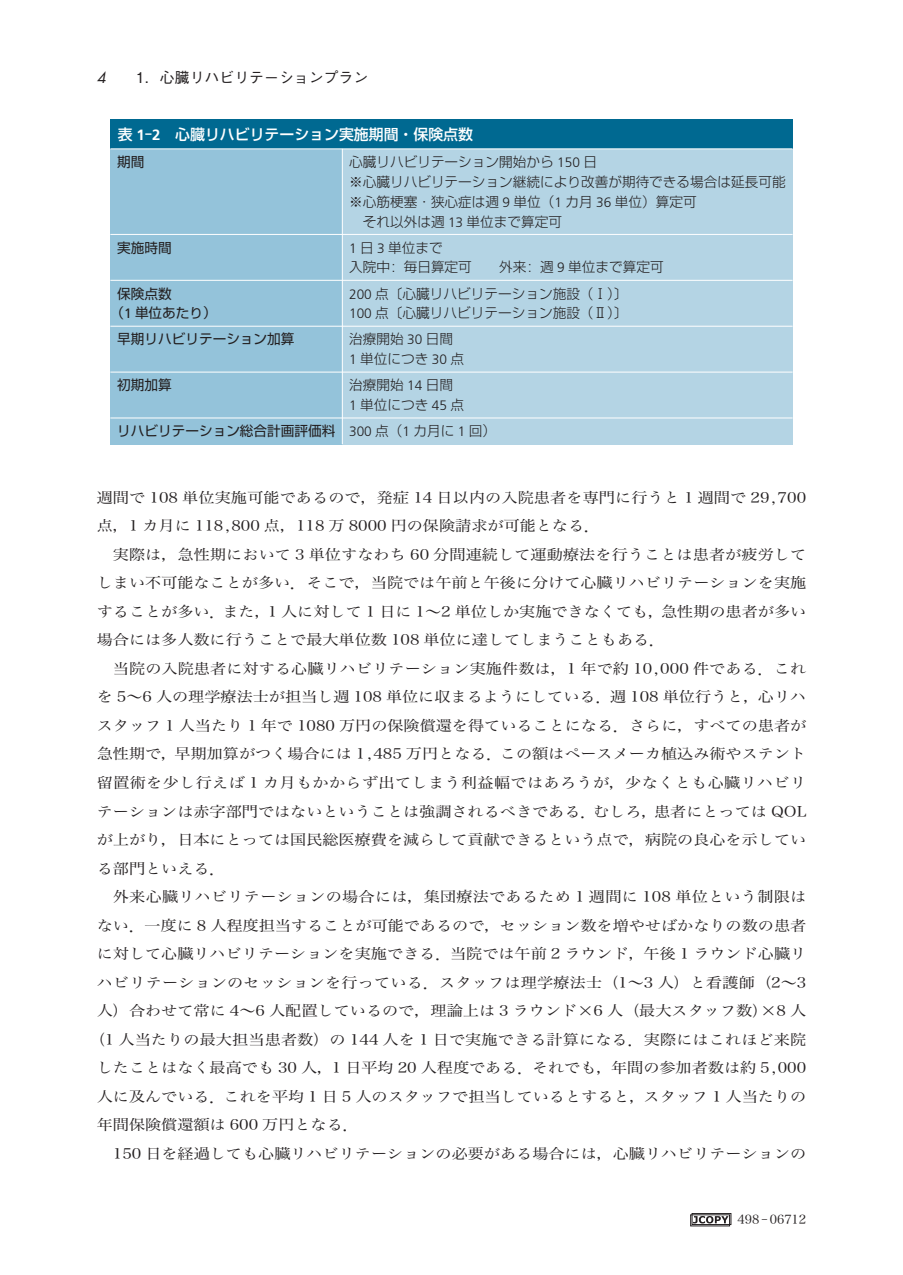
<style>
.page{position:relative;width:903px;height:1275px;background:#fff}
.page>*{position:absolute;margin:0;border:0;box-sizing:border-box;transform-origin:0 0}
.t1{font:500 14.88px "Shin Go Pr 5";color:#fff}
.t2{font:500 14.88px "Gothic BBB Pr 6";color:#231f20}
.t3{font:italic 14.88px "Futura Std";color:#231f20}
.t4{font:14.53px/28.5px "Hira Min Pro W3";color:#231f20;text-align:justify;scale:1.11 1}
.t5{font:300 13.65px/19.8px "Shin Go Pr 5";color:#231f20}
.t6{font:13.65px/19.8px "Shin Go Pr 5";color:#231f20}
.t7{font:12.42px "Hira Min Pro W3";color:#231f20}
.s1{font-family:"Frutiger LT Std";font-weight:700}
.s2{font-family:"Frutiger LT Std"}
.s3{font-family:"Frutiger LT Std";font-weight:300}
.s4{font-weight:300}
.s5{font-family:"Futo Min A101 Pr 5";font-weight:700}
</style>
<div class="page">
<svg style="left:691px;top:1213px;width:41px;height:13px"></svg>
<svg style="left:694px;top:1216px;width:34px;height:7px"></svg>
<div style="left:692px;top:1213px;width:39px;height:12px;border:1px solid #231f20"></div>
<div style="left:342px;top:234px;width:450px;height:46px;background:#b4d4e4"></div>
<div style="left:110px;top:234px;width:232px;height:46px;background:#94c3da"></div>
<div style="left:342px;top:326px;width:450px;height:46px;background:#b4d4e4"></div>
<div style="left:110px;top:326px;width:232px;height:46px;background:#94c3da"></div>
<div style="left:110px;top:149px;width:232px;height:85px;background:#94c3da"></div>
<div style="left:110px;top:119px;width:682px;height:30px;background:#006991"></div>
<div style="left:110px;top:372px;width:232px;height:46px;background:#94c3da"></div>
<div style="left:342px;top:372px;width:450px;height:46px;background:#b4d4e4"></div>
<div style="left:110px;top:280px;width:232px;height:46px;background:#94c3da"></div>
<div style="left:342px;top:280px;width:450px;height:46px;background:#b4d4e4"></div>
<div style="left:342px;top:418px;width:450px;height:26px;background:#b4d4e4"></div>
<div style="left:110px;top:418px;width:232px;height:26px;background:#94c3da"></div>
<div style="left:342px;top:149px;width:450px;height:85px;background:#b4d4e4"></div>
<hr style="left:342px;top:149px;width:1px;height:295px;background:#fff">
<hr style="left:110px;top:149px;width:682px;height:1px;background:#fff">
<hr style="left:110px;top:234px;width:682px;height:1px;background:#fff">
<hr style="left:110px;top:280px;width:682px;height:1px;background:#fff">
<hr style="left:110px;top:326px;width:682px;height:1px;background:#fff">
<hr style="left:110px;top:372px;width:682px;height:1px;background:#fff">
<hr style="left:110px;top:418px;width:682px;height:1px;background:#fff">
<p class="t3" style="left:97px;top:69px;width:11px">4</p>
<p class="t2" style="left:136px;top:70px;width:234px">1．心臓リハビリテーションプラン</p>
<p class="t1" style="left:118px;top:127px;width:357px">表 <span class="s1">1</span>-<span class="s1">2</span> 心臓リハビリテーション実施期間・保険点数</p>
<p class="t6" style="left:117px;top:152px;width:29px">期間</p>
<p class="t5" style="left:349px;top:152px;width:249px">心臓リハビリテーション開始から <span class="s2">150</span> 日</p>
<p class="t5" style="left:349px;top:172px;width:438px">※心臓リハビリテーション継続により改善が期待できる場合は延長可能</p>
<p class="t5" style="left:349px;top:192px;width:349px">※心筋梗塞・狭心症は週 <span class="s2">9</span> 単位（<span class="s2">1</span> カ月 <span class="s2">36</span> 単位）算定可</p>
<p class="t5" style="left:363px;top:211px;width:201px">それ以外は週 <span class="s2">13</span> 単位まで算定可</p>
<p class="t6" style="left:117px;top:237px;width:56px">実施時間</p>
<p class="t5" style="left:349px;top:237px;width:124px"><span class="s2">1</span> 日 <span class="s2">3</span> 単位まで<br>入院中: 毎日算定可</p>
<p class="t5" style="left:499px;top:257px;width:166px">外来: 週 <span class="s2">9</span> 単位まで算定可</p>
<p class="t6" style="left:110px;top:283px;width:101px;text-indent:7px">保険点数<br>（<span class="s2">1</span> 単位あたり)</p>
<p class="t5" style="left:349px;top:283px;width:280px"><span class="s2">200</span> 点〔心臓リハビリテーション施設（Ⅰ）〕<br><span class="s2">100</span> 点〔心臓リハビリテーション施設（Ⅱ）〕</p>
<p class="t6" style="left:117px;top:329px;width:179px">早期リハビリテーション加算</p>
<p class="t5" style="left:349px;top:329px;width:116px">治療開始 <span class="s2">30</span> 日間<br><span class="s2">1</span> 単位につき <span class="s2">30</span> 点</p>
<p class="t6" style="left:117px;top:375px;width:56px">初期加算</p>
<p class="t5" style="left:349px;top:375px;width:116px">治療開始 <span class="s2">14</span> 日間<br><span class="s2">1</span> 単位につき <span class="s2">45</span> 点</p>
<p class="t6" style="left:117px;top:421px;width:374px">リハビリテーション総合計画評価料 <span class="s3">300</span> <span class="s4">点（</span><span class="s3">1</span> <span class="s4">カ月に</span> <span class="s3">1</span> <span class="s4">回)</span></p>
<p class="t4" style="left:97px;top:483px;width:641px">週間で 108 単位実施可能であるので，発症 14 日以内の入院患者を専門に行うと 1 週間で 29<span class="s5">,</span>700点，1 カ月に 118<span class="s5">,</span>800 点，118 万 8000 円の保険請求が可能となる．</p>
<p class="t4" style="left:97px;top:540px;width:641px;text-indent:16px">実際は，急性期において 3 単位すなわち 60 分間連続して運動療法を行うことは患者が疲労してしまい不可能なことが多い．そこで，当院では午前と午後に分けて心臓リハビリテーションを実施することが多い．また，1 人に対して 1 日に 1〜2 単位しか実施できなくても，急性期の患者が多い場合には多人数に行うことで最大単位数 108 単位に達してしまうこともある．</p>
<p class="t4" style="left:97px;top:654px;width:641px;text-indent:16px">当院の入院患者に対する心臓リハビリテーション実施件数は，1 年で約 10<span class="s5">,</span>000 件である．これを 5〜6 人の理学療法士が担当し週 108 単位に収まるようにしている．週 108 単位行うと，心リハスタッフ 1 人当たり 1 年で 1080 万円の保険償還を得ていることになる．さらに，すべての患者が急性期で，早期加算がつく場合には 1<span class="s5">,</span>485 万円となる．この額はペースメーカ植込み術やステント留置術を少し行えば 1 カ月もかからず出てしまう利益幅ではあろうが，少なくとも心臓リハビリテーションは赤字部門ではないということは強調されるべきである．むしろ，患者にとっては QOLが上がり，日本にとっては国民総医療費を減らして貢献できるという点で，病院の良心を示している部門といえる．</p>
<p class="t4" style="left:113px;top:882px;width:626px">外来心臓リハビリテーションの場合には，集団療法であるため 1 週間に 108 単位という制限は</p>
<p class="t4" style="left:97px;top:911px;width:641px">ない．一度に 8 人程度担当することが可能であるので，セッション数を増やせばかなりの数の患者</p>
<p class="t4" style="left:97px;top:939px;width:641px">に対して心臓リハビリテーションを実施できる．当院では午前 2 ラウンド，午後 1 ラウンド心臓リ</p>
<p class="t4" style="left:97px;top:968px;width:641px">ハビリテーションのセッションを行っている．スタッフは理学療法士<span class="s5">（</span>1〜3 人<span class="s5">）</span>と看護師<span class="s5">（</span>2〜3</p>
<p class="t4" style="left:97px;top:996px;width:641px">人<span class="s5">）</span>合わせて常に 4〜6 人配置しているので，理論上は 3 ラウンド<span class="s5">×</span>6 人<span class="s5">（</span>最大スタッフ数<span class="s5">)×</span>8 人</p>
<p class="t4" style="left:89px;top:1025px;width:648px"><span class="s5">（</span>1 人当たりの最大担当患者数<span class="s5">）</span>の 144 人を 1 日で実施できる計算になる．実際にはこれほど来院</p>
<p class="t4" style="left:97px;top:1053px;width:641px">したことはなく最高でも 30 人，1 日平均 20 人程度である．それでも，年間の参加者数は約 5<span class="s5">,</span>000</p>
<p class="t4" style="left:97px;top:1082px;width:641px">人に及んでいる．これを平均 1 日 5 人のスタッフで担当しているとすると，スタッフ 1 人当たりの</p>
<p class="t4" style="left:97px;top:1110px;width:238px">年間保険償還額は 600 万円となる．</p>
<p class="t4" style="left:113px;top:1139px;width:626px">150 日を経過しても心臓リハビリテーションの必要がある場合には，心臓リハビリテーションの</p>
<p class="t7" style="left:737px;top:1213px;width:70px">498 <span class="s5">-</span> 06712</p>
</div>
